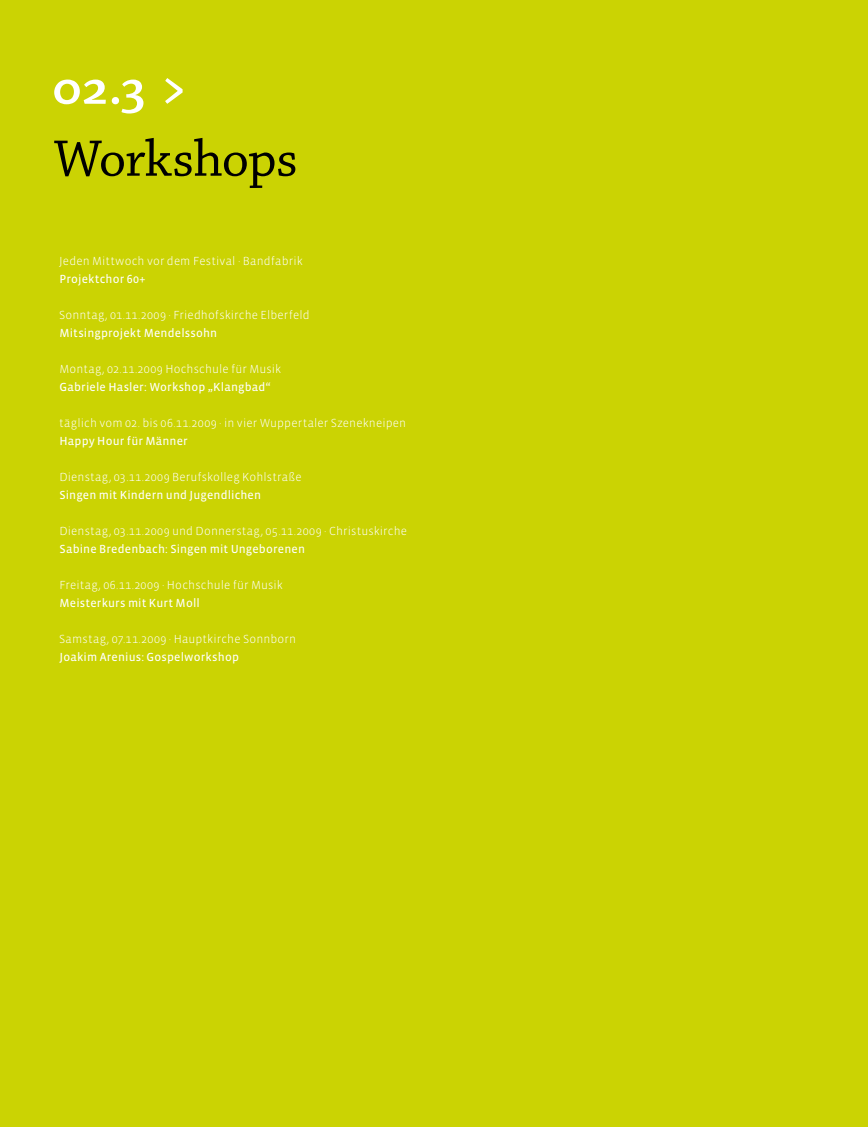
<style>
.page{position:relative;width:868px;height:1127px;background:#fff}
.page>*{position:absolute;margin:0;border:0;box-sizing:border-box;transform-origin:0 0}
.t1{font:54px "Chaparral Pro";letter-spacing:-.01em;color:#000}
.t2{font:600 54px "Chaparral Pro";color:#fff}
.t3{font:300 12px "Vista Sans";letter-spacing:.01em;color:#fff}
.t4{font:12px "Vista Sans Reg";letter-spacing:.015em;color:#fff}
</style>
<div class="page">
<div style="left:0;top:0;width:867px;height:1127px;background:#cbd303"></div>
<h1 class="t2" style="left:52px;top:56px;width:138px">02.3 &gt;</h1>
<h1 class="t1" style="left:54px;top:129px;width:245px">Workshops</h1>
<p class="t3" style="left:59px;top:254px;width:245px">Jeden Mittwoch vor dem Festival · Bandfabrik</p>
<p class="t4" style="left:60px;top:272px;width:87px">Projektchor 60+</p>
<p class="t3" style="left:59px;top:308px;width:252px">Sonntag, 01.11.2009 · Friedhofskirche Elberfeld</p>
<p class="t4" style="left:59px;top:326px;width:159px">Mitsingprojekt Mendelssohn</p>
<p class="t3" style="left:59px;top:362px;width:223px">Montag, 02.11.2009 Hochschule für Musik</p>
<p class="t4" style="left:60px;top:380px;width:213px">Gabriele Hasler: Workshop „Klangbad“</p>
<p class="t3" style="left:59px;top:416px;width:348px">täglich vom 02. bis 06.11.2009 · in vier Wuppertaler Szenekneipen</p>
<p class="t4" style="left:60px;top:434px;width:130px">Happy Hour für Männer</p>
<p class="t3" style="left:59px;top:470px;width:243px">Dienstag, 03.11.2009 Berufskolleg Kohlstraße</p>
<p class="t4" style="left:59px;top:488px;width:203px">Singen mit Kindern und Jugendlichen</p>
<p class="t3" style="left:59px;top:524px;width:349px">Dienstag, 03.11.2009 und Donnerstag, 05.11.2009 · Christuskirche</p>
<p class="t4" style="left:59px;top:542px;width:247px">Sabine Bredenbach: Singen mit Ungeborenen</p>
<p class="t3" style="left:59px;top:578px;width:225px">Freitag, 06.11.2009 · Hochschule für Musik</p>
<p class="t4" style="left:59px;top:596px;width:142px">Meisterkurs mit Kurt Moll</p>
<p class="t3" style="left:59px;top:632px;width:239px">Samstag, 07.11.2009 · Hauptkirche Sonnborn</p>
<p class="t4" style="left:59px;top:650px;width:181px">Joakim Arenius: Gospelworkshop</p>
</div>
